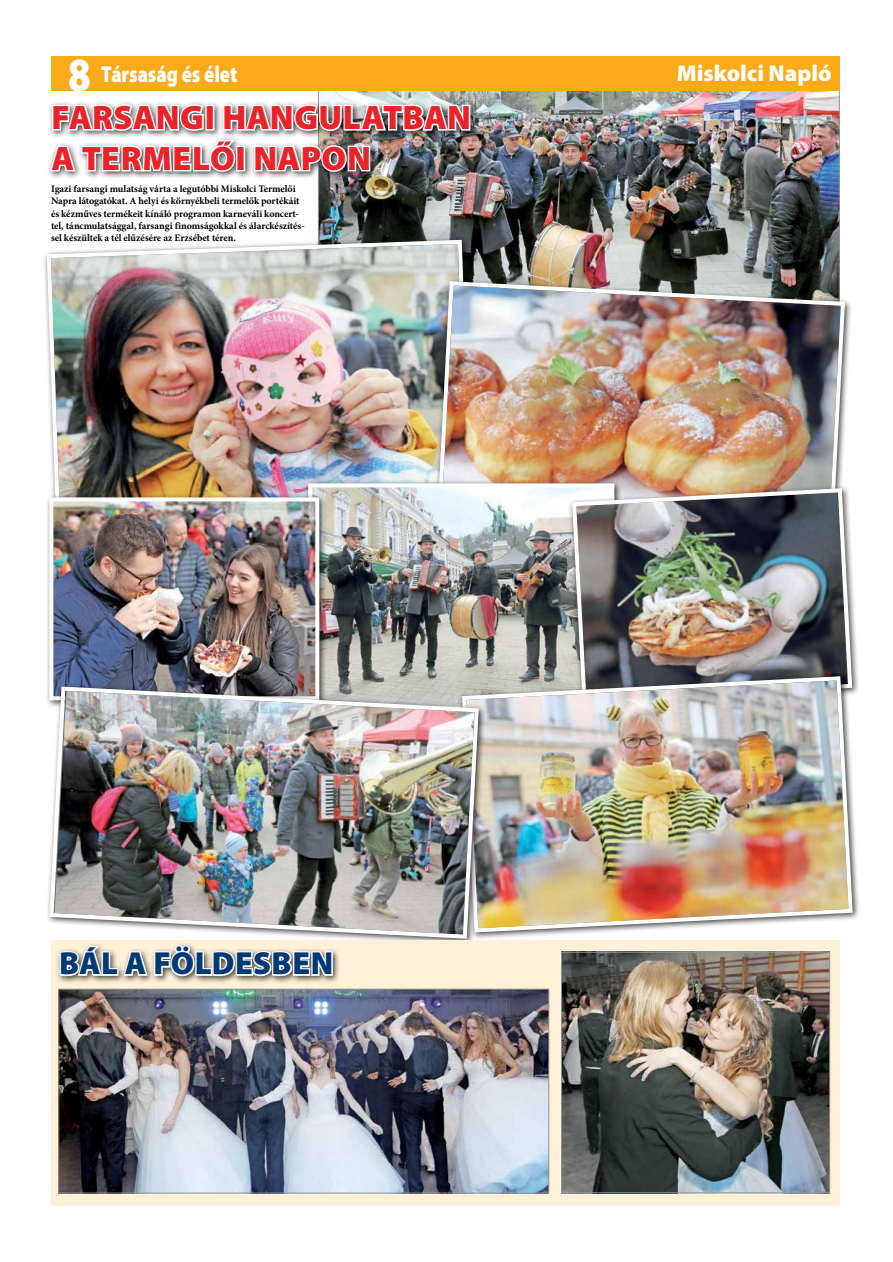
<style>
.page{position:relative;width:893px;height:1262px;background:#fff}
.page>*{position:absolute;margin:0;border:0;box-sizing:border-box;transform-origin:0 0}
.t1{font:900 34px/40.8px "Myriad Pro";letter-spacing:.01em;color:#eb2329}
.t2{font:900 32px "Myriad Pro";letter-spacing:.015em;color:#003974}
.t3{font:900 23px "Myriad Pro";color:#fff;scale:.82 1}
.t4{font:900 23px "Myriad Pro";color:#fff}
.t5{font:700 10px/12.1px "Minion Pro";letter-spacing:-.005em;color:#000}
.s1{font-size:48px}
</style>
<div class="page">
<img style="left:320px;top:91px;width:518px;height:186px">
<div style="left:51px;top:57px;width:788px;height:34px;background:#fbaa19"></div>
<div style="left:46px;top:100px;width:432px;height:79px;background:#000;opacity:.75"></div>
<img style="left:48px;top:102px;width:424px;height:72px">
<img style="left:45px;top:238px;width:429px;height:255px">
<img style="left:434px;top:279px;width:413px;height:205px">
<img style="left:306px;top:481px;width:310px;height:201px">
<div style="left:45px;top:493px;width:282px;height:215px;background:#000;opacity:.75"></div>
<img style="left:47px;top:495px;width:274px;height:187px">
<div style="left:568px;top:484px;width:292px;height:225px;background:#000;opacity:.75"></div>
<img style="left:570px;top:486px;width:284px;height:186px">
<div style="left:458px;top:672px;width:403px;height:268px;background:#000;opacity:.75"></div>
<img style="left:460px;top:674px;width:395px;height:260px">
<div style="left:45px;top:682px;width:441px;height:264px;background:#000;opacity:.75"></div>
<img style="left:47px;top:684px;width:434px;height:256px">
<div style="left:51px;top:939px;width:788px;height:266px;background:#fff0d8"></div>
<div style="left:55px;top:941px;width:286px;height:43px;background:#000;opacity:.75"></div>
<svg style="left:58px;top:943px;width:276px;height:35px"></svg>
<img style="left:563px;top:954px;width:265px;height:237px">
<div style="left:561px;top:952px;width:269px;height:241px;border:1px solid #939598"></div>
<img style="left:60px;top:990px;width:487px;height:201px">
<div style="left:58px;top:988px;width:491px;height:205px;border:1px solid #939598"></div>
<h3 class="t3" style="left:68px;top:61px;width:208px"><span class="s1">8</span> Társaság és élet</h3>
<h3 class="t4" style="left:677px;top:60px;width:156px">Miskolci Napló</h3>
<h1 class="t1" style="left:51px;top:98px;width:421px">FARSANGI HANGULATBAN<br>A TERMELŐI NAPON</h1>
<p class="t5" style="left:51px;top:183px;width:255px">Igazi farsangi mulatság várta a legutóbbi Miskolci Termelői Napra látogatókat. A helyi és környékbeli termelők portékáit és kézműves termékeit kínáló programon karneváli koncert&shy;tel, táncmulatsággal, farsangi finomságokkal és álarckészítés&shy;sel készültek a tél elűzésére az Erzsébet téren.</p>
<h2 class="t2" style="left:59px;top:945px;width:276px">BÁL A FÖLDESBEN</h2>
</div>
